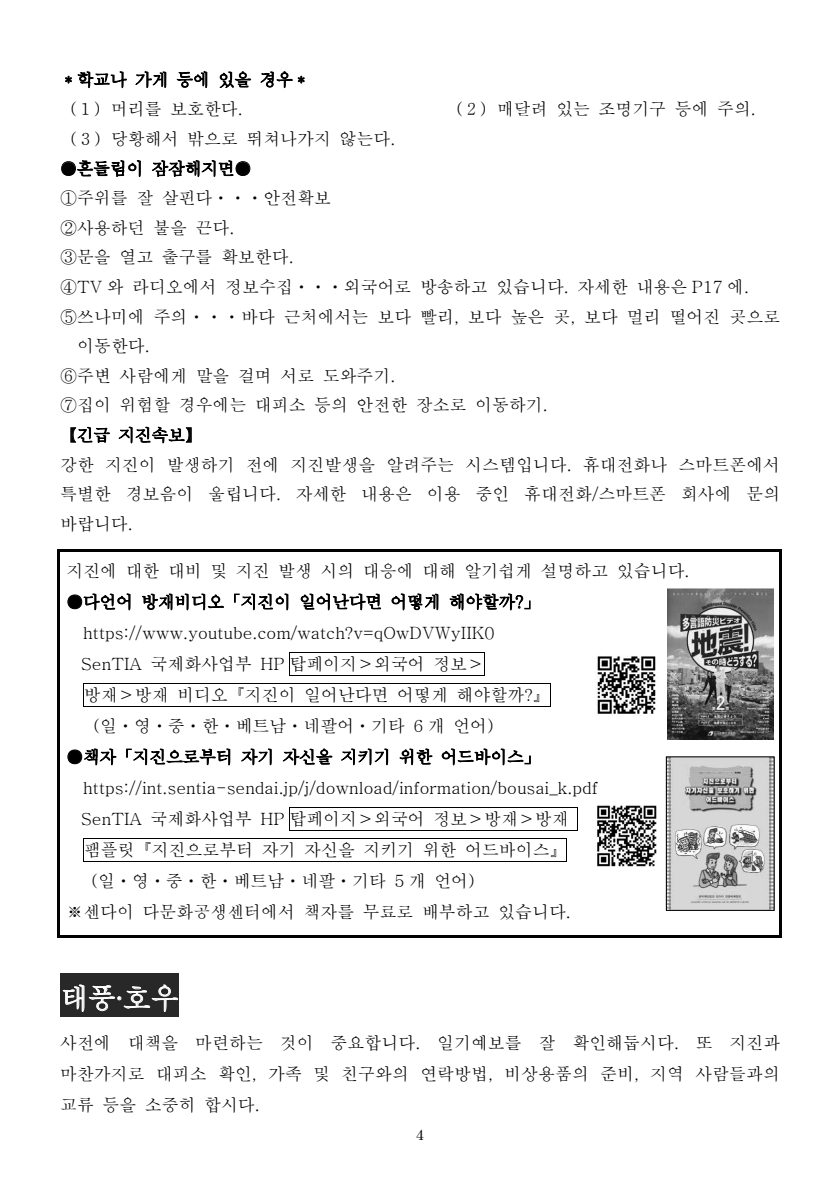
<style>
.page{position:relative;width:840px;height:1191px;background:#fff}
.page>*{position:absolute;margin:0;border:0;box-sizing:border-box;transform-origin:0 0}
.t1{font:28.2px "Batang";color:#fff}
.t2{font:17px/31px "Batang";color:#000}
.t3{font:17px "Batang";letter-spacing:-.02em;color:#000}
.t4{font:14.8px "Century";color:#000}
.s1{font-family:"MS Mincho"}
</style>
<div class="page">
<hr style="left:289px;top:652px;width:195px;height:1px;background:#000">
<hr style="left:289px;top:675px;width:195px;height:1px;background:#000">
<svg style="left:484px;top:652px;width:1px;height:24px"></svg>
<hr style="left:84px;top:683px;width:465px;height:1px;background:#000">
<svg style="left:83px;top:683px;width:1px;height:24px"></svg>
<hr style="left:84px;top:706px;width:465px;height:1px;background:#000">
<hr style="left:289px;top:807px;width:288px;height:1px;background:#000">
<hr style="left:289px;top:830px;width:288px;height:1px;background:#000">
<svg style="left:577px;top:807px;width:1px;height:24px"></svg>
<hr style="left:84px;top:838px;width:482px;height:1px;background:#000">
<svg style="left:83px;top:838px;width:1px;height:24px"></svg>
<hr style="left:84px;top:861px;width:482px;height:1px;background:#000">
<svg style="left:566px;top:838px;width:1px;height:24px"></svg>
<hr style="left:60px;top:550px;width:718px;height:2px;background:#000">
<hr style="left:58px;top:552px;width:2px;height:383px;background:#000">
<hr style="left:60px;top:935px;width:718px;height:2px;background:#000">
<hr style="left:778px;top:552px;width:3px;height:383px;background:#000">
<div style="left:60px;top:973px;width:118px;height:43px;background:#282828"></div>
<img style="left:597px;top:656px;width:61px;height:58px">
<img style="left:667px;top:758px;width:105px;height:151px">
<div style="left:665px;top:756px;width:109px;height:155px;border:1px solid #000"></div>
<img style="left:597px;top:805px;width:60px;height:62px">
<img style="left:667px;top:589px;width:106px;height:151px">
<p class="t2" style="left:60px;top:65px;width:251px;line-height:29.6px">＊학교나 가게 등에 있을 경우＊（１）머리를 보호한다.</p>
<p class="t2" style="left:446px;top:94px;width:311px">（２）매달려 있는 조명기구 등에 주의.</p>
<p class="t2" style="left:60px;top:123px;width:336px">（３）당황해서 밖으로 뛰쳐나가지 않는다.</p>
<p class="t3" style="left:60px;top:160px;width:193px">●흔들림이 잠잠해지면●</p>
<p class="t2" style="left:60px;top:183px;width:272px">①주위를 잘 살핀다<span class="s1">・・・</span>안전확보</p>
<p class="t2" style="left:60px;top:212px;width:176px">②사용하던 불을 끈다.</p>
<p class="t2" style="left:60px;top:242px;width:235px">③문을 열고 출구를 확보한다.</p>
<p class="t2" style="left:60px;top:271px;width:690px">④TV 와 라디오에서 정보수집<span class="s1">・・・</span>외국어로 방송하고 있습니다. 자세한 내용은 P17 에.</p>
<p class="t2" style="left:60px;top:301px;width:721px">⑤쓰나미에 주의<span class="s1">・・・</span>바다 근처에서는 보다 빨리, 보다 높은 곳, 보다 멀리 떨어진 곳으로</p>
<p class="t2" style="left:77px;top:331px;width:74px">이동한다.</p>
<p class="t2" style="left:60px;top:360px;width:336px">⑥주변 사람에게 말을 걸며 서로 도와주기.</p>
<p class="t2" style="left:60px;top:390px;width:489px">⑦집이 위험할 경우에는 대피소 등의 안전한 장소로 이동하기.</p>
<p class="t2" style="left:60px;top:419px;width:143px">【긴급 지진속보】</p>
<p class="t2" style="left:60px;top:449px;width:721px">강한 지진이 발생하기 전에 지진발생을 알려주는 시스템입니다. 휴대전화나 스마트폰에서</p>
<p class="t2" style="left:60px;top:479px;width:721px">특별한 경보음이 울립니다. 자세한 내용은 이용 중인 휴대전화/스마트폰 회사에 문의</p>
<p class="t2" style="left:60px;top:508px;width:74px">바랍니다.</p>
<p class="t2" style="left:66px;top:555px;width:624px">지진에 대한 대비 및 지진 발생 시의 대응에 대해 알기쉽게 설명하고 있습니다.</p>
<p class="t2" style="left:81px;top:586px;width:469px;text-indent:-15px">●다언어 방재비디오「지진이 일어난다면 어떻게 해야할까?」https://www.youtube.com/watch?v=qOwDVWyIIK0<br>SenTIA 국제화사업부 HP 탑페이지＞외국어 정보＞<br>방재＞방재 비디오『지진이 일어난다면 어떻게 해야할까?』（일<span class="s1">・</span>영<span class="s1">・</span>중<span class="s1">・</span>한<span class="s1">・</span>베트남<span class="s1">・</span>네팔어<span class="s1">・</span>기타 6 개 언어）</p>
<p class="t3" style="left:66px;top:748px;width:475px">●책자「지진으로부터 자기 자신을 지키기 위한 어드바이스」</p>
<p class="t2" style="left:83px;top:772px;width:516px">https://int.sentia-sendai.jp/j/download/information/bousai_k.pdf</p>
<p class="t2" style="left:81px;top:803px;width:489px">SenTIA 국제화사업부 HP 탑페이지＞외국어 정보＞방재＞방재</p>
<p class="t2" style="left:84px;top:834px;width:484px">팸플릿『지진으로부터 자기 자신을 지키기 위한 어드바이스』</p>
<p class="t2" style="left:81px;top:865px;width:405px">（일<span class="s1">・</span>영<span class="s1">・</span>중<span class="s1">・</span>한<span class="s1">・</span>베트남<span class="s1">・</span>네팔<span class="s1">・</span>기타 5 개 언어）</p>
<p class="t2" style="left:66px;top:896px;width:505px">※센다이 다문화공생센터에서 책자를 무료로 배부하고 있습니다.</p>
<h1 class="t1" style="left:60px;top:984px;width:120px">태풍∙호우</h1>
<p class="t2" style="left:60px;top:1027px;width:721px;text-align:justify">사전에 대책을 마련하는 것이 중요합니다. 일기예보를 잘 확인해둡시다. 또 지진과 마찬가지로 대피소 확인, 가족 및 친구와의 연락방법, 비상용품의 준비, 지역 사람들과의 교류 등을 소중히 합시다.</p>
<p class="t4" style="left:415px;top:1122px;width:10px">4</p>
</div>
